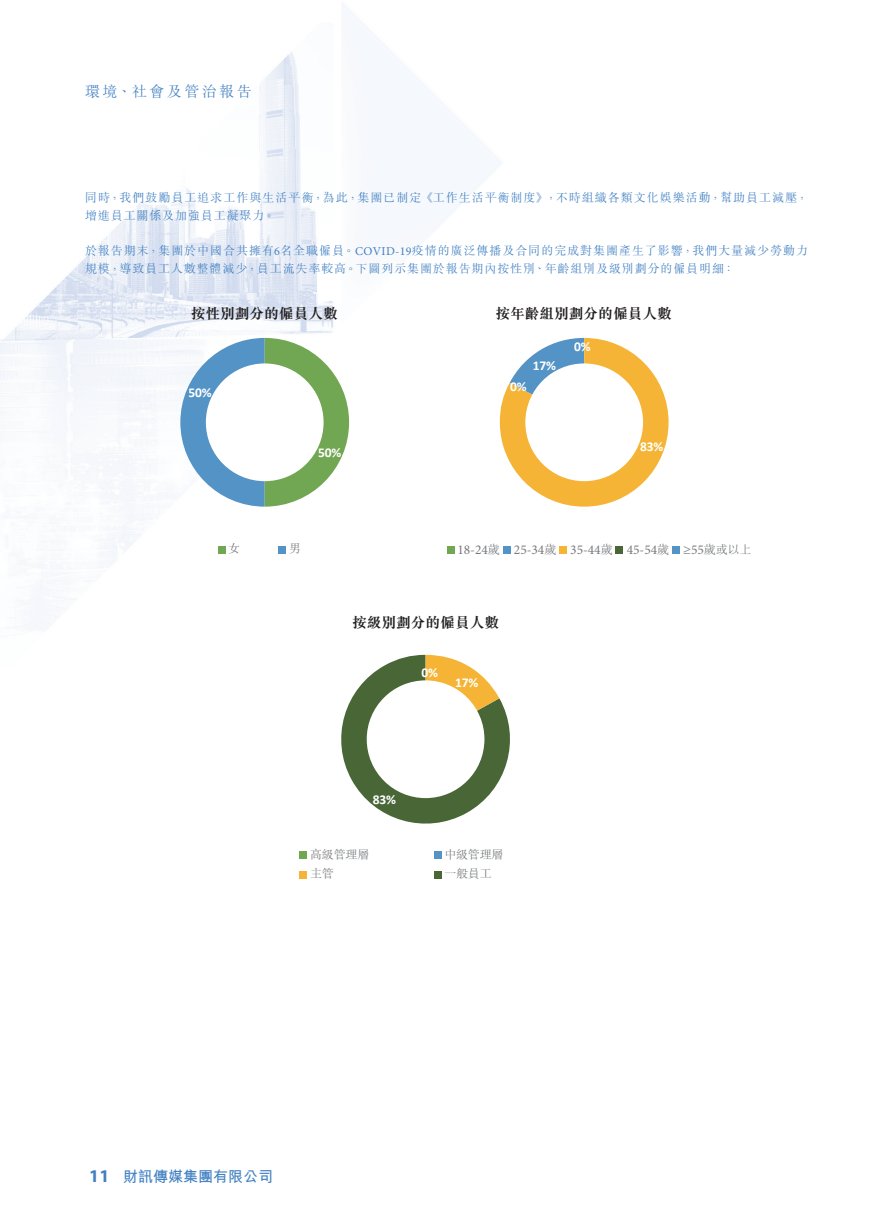
<style>
.page{position:relative;width:893px;height:1212px;background:#fff}
.page>*{position:absolute;margin:0;border:0;box-sizing:border-box;transform-origin:0 0}
.t1{font:700 18px "Myriad Pro";color:#4180c2}
.t2{font:700 15px "M Hei HK";color:#4180c2}
.t3{font:300 15px "M Sung HK";letter-spacing:.16em;color:#4180c2}
.t4{font:700 14.7px "M Sung HK";color:#221f1f}
.t5{font:700 13.5px "Calibri";letter-spacing:-.005em;color:#fff}
.t6{font:13.5px "Minion Pro";letter-spacing:-.005em;color:#76787b}
.t7{font:300 12px/18px "M Sung HK";letter-spacing:.08em;color:#4180c2}
.t8{font:300 12px "M Sung HK";letter-spacing:-.015em;color:#76787b}
.s1{font-family:"Minion Pro";font-weight:400}
</style>
<div class="page">
<img style="left:0;top:2px;width:680px;height:877px">
<svg style="left:329px;top:655px;width:193px;height:180px"></svg>
<svg style="left:500px;top:338px;width:169px;height:169px"></svg>
<svg style="left:180px;top:338px;width:169px;height:169px"></svg>
<div style="left:218px;top:546px;width:7px;height:7px;background:#71a753"></div>
<div style="left:279px;top:546px;width:7px;height:7px;background:#5493c6"></div>
<div style="left:525px;top:363px;width:118px;height:118px;background:#fff;border-radius:50%"></div>
<div style="left:447px;top:546px;width:8px;height:7px;background:#71a753"></div>
<div style="left:503px;top:546px;width:8px;height:7px;background:#5493c6"></div>
<div style="left:560px;top:546px;width:7px;height:7px;background:#f5b435"></div>
<div style="left:616px;top:546px;width:7px;height:7px;background:#496637"></div>
<div style="left:672px;top:546px;width:7px;height:7px;background:#5493c6"></div>
<div style="left:300px;top:852px;width:7px;height:7px;background:#71a753"></div>
<div style="left:434px;top:852px;width:7px;height:7px;background:#5493c6"></div>
<div style="left:300px;top:871px;width:7px;height:7px;background:#f5b435"></div>
<div style="left:434px;top:871px;width:7px;height:7px;background:#496637"></div>
<div style="left:206px;top:363px;width:118px;height:118px;background:#fff;border-radius:50%"></div>
<div style="left:367px;top:680px;width:117px;height:118px;background:#fff;border-radius:50%"></div>
<p class="t3" style="left:85px;top:81px;width:168px">環境、社會及管治報告</p>
<p class="t7" style="left:545px;top:188px;width:264px">，不時組織各類文化娛樂活動，幫助員工減壓，</p>
<p class="t7" style="left:85px;top:188px;width:464px">同時，我們鼓勵員工追求工作與生活平衡，為此，集團已制定《工作生活平衡制度》增進員工關係及加強員工凝聚力。</p>
<p class="t7" style="left:85px;top:241px;width:724px">於報告期末，集團於中國合共擁有<span class="s1">6</span>名全職僱員。<span class="s1">COVID-19</span>疫情的廣泛傳播及合同的完成對集團產生了影響，我們大量減少勞動力規模，導致員工人數整體減少，員工流失率較高。下圖列示集團於報告期內按性別、年齡組別及級別劃分的僱員明細：</p>
<p class="t4" style="left:191px;top:306px;width:149px">按性別劃分的僱員人數</p>
<p class="t4" style="left:495px;top:306px;width:178px">按年齡組別劃分的僱員人數</p>
<p class="t5" style="left:574px;top:337px;width:18px">0%</p>
<p class="t5" style="left:533px;top:356px;width:25px">17%</p>
<p class="t5" style="left:188px;top:383px;width:25px">50%</p>
<p class="t5" style="left:510px;top:377px;width:18px">0%</p>
<p class="t5" style="left:318px;top:443px;width:25px">50%</p>
<p class="t5" style="left:640px;top:437px;width:25px">83%</p>
<p class="t8" style="left:228px;top:541px;width:13px">女</p>
<p class="t8" style="left:289px;top:541px;width:13px">男</p>
<p class="t8" style="left:488px;top:541px;width:13px">歲</p>
<p class="t6" style="left:457px;top:540px;width:32px">18-24</p>
<p class="t8" style="left:544px;top:541px;width:13px">歲</p>
<p class="t6" style="left:514px;top:540px;width:32px">25-34</p>
<p class="t8" style="left:601px;top:541px;width:13px">歲</p>
<p class="t6" style="left:570px;top:540px;width:32px">35-44</p>
<p class="t8" style="left:657px;top:541px;width:13px">歲</p>
<p class="t6" style="left:627px;top:540px;width:32px">45-54</p>
<p class="t8" style="left:704px;top:541px;width:49px">歲或以上</p>
<p class="t6" style="left:683px;top:540px;width:22px">≥55</p>
<p class="t4" style="left:352px;top:615px;width:149px">按級別劃分的僱員人數</p>
<p class="t5" style="left:421px;top:662px;width:18px">0%</p>
<p class="t5" style="left:455px;top:673px;width:25px">17%</p>
<p class="t5" style="left:373px;top:790px;width:25px">83%</p>
<p class="t8" style="left:310px;top:846px;width:61px">高級管理層</p>
<p class="t8" style="left:310px;top:865px;width:25px">主管</p>
<p class="t8" style="left:444px;top:846px;width:60px">中級管理層</p>
<p class="t8" style="left:444px;top:865px;width:49px">一般員工</p>
<h1 class="t1" style="left:89px;top:1164px;width:22px">11</h1>
<p class="t2" style="left:123px;top:1166px;width:151px">財訊傳媒集團有限公司</p>
</div>
